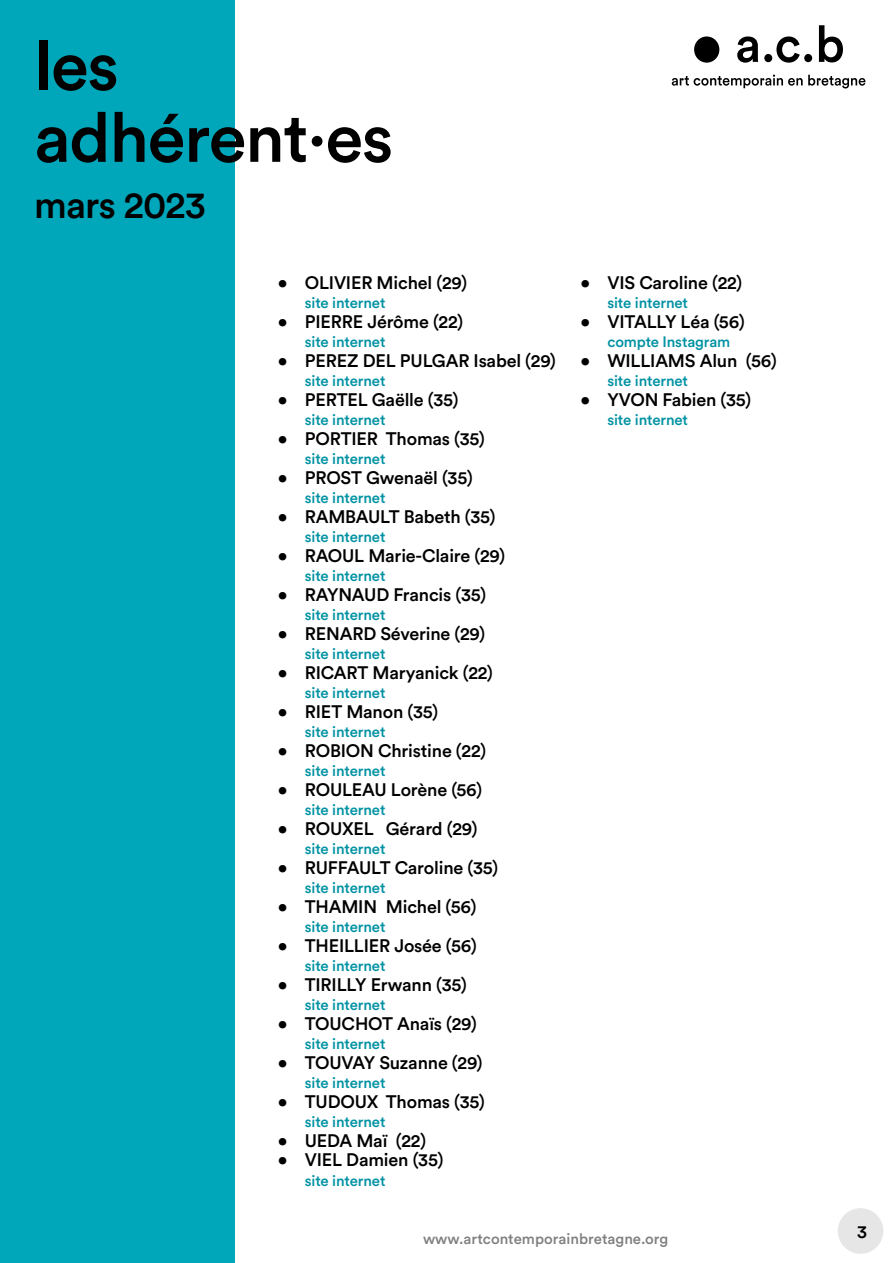
<style>
.page{position:relative;width:893px;height:1263px;background:#fff}
.page>*{position:absolute;margin:0;border:0;box-sizing:border-box;transform-origin:0 0}
.t1{font:500 69px/72px "Circular Std";letter-spacing:-.02em;color:#000}
.t2{font:500 37.5px "Circular Std";letter-spacing:-.02em;color:#000}
.t3{font:500 18px "Circular Std";letter-spacing:-.01em;color:#000}
.t4{font:500 15px "Circular Std";letter-spacing:-.01em;color:#0092a3}
.t5{font:500 15px "Circular Std";color:#000}
</style>
<div class="page">
<div style="left:838px;top:1209px;width:45px;height:44px;background:#e6e6e6;border-radius:50%"></div>
<div style="left:838px;top:1208px;width:45px;height:46px;border:2px solid #000;border-radius:50%"></div>
<div style="left:0;top:0;width:234px;height:1263px;background:#00a6ba"></div>
<div style="left:694px;top:36px;width:25px;height:27px;background:#000;border-radius:50%"></div>
<svg style="left:764px;top:25px;width:79px;height:38px"></svg>
<svg style="left:737px;top:36px;width:21px;height:27px"></svg>
<svg style="left:672px;top:75px;width:193px;height:13px"></svg>
<h1 class="t1" style="left:34px;top:28px;width:361px">les adhérent·es</h1>
<h2 class="t2" style="left:34px;top:181px;width:173px">mars 2023</h2>
<p class="t3" style="left:278px;top:271px;width:191px">• OLIVI ER Michel (29)</p>
<p class="t4" style="left:305px;top:294px;width:82px">site internet</p>
<p class="t3" style="left:278px;top:310px;width:187px">• PI ERRE Jérôme (22)</p>
<p class="t4" style="left:305px;top:333px;width:82px">site internet</p>
<p class="t3" style="left:278px;top:349px;width:280px">• PEREZ DEL PULGAR Isabel (29)</p>
<p class="t4" style="left:305px;top:372px;width:82px">site internet</p>
<p class="t3" style="left:278px;top:388px;width:182px">• PERTEL Gaëlle (35)</p>
<p class="t4" style="left:305px;top:411px;width:82px">site internet</p>
<p class="t3" style="left:278px;top:427px;width:209px">• PORTI ER Thomas (35)</p>
<p class="t4" style="left:305px;top:450px;width:82px">site internet</p>
<p class="t3" style="left:278px;top:466px;width:196px">• PROST Gwenaël (35)</p>
<p class="t4" style="left:305px;top:489px;width:82px">site internet</p>
<p class="t3" style="left:278px;top:505px;width:219px">• RAMBAULT Babeth (35)</p>
<p class="t4" style="left:305px;top:528px;width:82px">site internet</p>
<p class="t3" style="left:278px;top:544px;width:63px">• RAOUL</p>
<p class="t3" style="left:368px;top:544px;width:138px">Marie-Claire (29)</p>
<p class="t4" style="left:305px;top:567px;width:82px">site internet</p>
<p class="t3" style="left:278px;top:583px;width:210px">• RAYNAUD Francis (35)</p>
<p class="t4" style="left:305px;top:606px;width:82px">site internet</p>
<p class="t3" style="left:278px;top:622px;width:209px">• RENARD Séverine (29)</p>
<p class="t4" style="left:305px;top:645px;width:82px">site internet</p>
<p class="t3" style="left:278px;top:661px;width:217px">• RI CART Maryanick (22)</p>
<p class="t4" style="left:305px;top:684px;width:82px">site internet</p>
<p class="t3" style="left:278px;top:700px;width:162px">• RI ET Manon (35)</p>
<p class="t4" style="left:305px;top:723px;width:82px">site internet</p>
<p class="t3" style="left:278px;top:739px;width:210px">• ROBION Christine (22)</p>
<p class="t4" style="left:305px;top:762px;width:82px">site internet</p>
<p class="t3" style="left:278px;top:778px;width:40px">• ROUL</p>
<p class="t3" style="left:352px;top:778px;width:132px">EAU Lorène (56)</p>
<p class="t4" style="left:305px;top:801px;width:82px">site internet</p>
<p class="t3" style="left:278px;top:817px;width:40px">• ROU</p>
<p class="t3" style="left:342px;top:817px;width:137px">XEL Gérard (29)</p>
<p class="t4" style="left:305px;top:840px;width:82px">site internet</p>
<p class="t3" style="left:278px;top:856px;width:222px">• RU FFAULT Caroline (35)</p>
<p class="t4" style="left:305px;top:879px;width:82px">site internet</p>
<p class="t3" style="left:278px;top:895px;width:200px">• THAMI N Michel (56)</p>
<p class="t4" style="left:305px;top:918px;width:82px">site internet</p>
<p class="t3" style="left:278px;top:934px;width:69px">• THEILLI</p>
<p class="t3" style="left:369px;top:934px;width:109px">ER Josée (56)</p>
<p class="t4" style="left:305px;top:957px;width:82px">site internet</p>
<p class="t3" style="left:278px;top:973px;width:47px">• TIRILL</p>
<p class="t3" style="left:355px;top:973px;width:113px">Y Erwann (35)</p>
<p class="t4" style="left:305px;top:996px;width:82px">site internet</p>
<p class="t3" style="left:278px;top:1012px;width:201px">• TOU CHOT Anaïs (29)</p>
<p class="t4" style="left:305px;top:1035px;width:82px">site internet</p>
<p class="t3" style="left:278px;top:1051px;width:206px">• TOUVAY Suzanne (29)</p>
<p class="t4" style="left:305px;top:1074px;width:82px">site internet</p>
<p class="t3" style="left:278px;top:1090px;width:209px">• TUDOUX Thomas (35)</p>
<p class="t4" style="left:305px;top:1113px;width:82px">site internet</p>
<p class="t3" style="left:278px;top:1129px;width:150px">• UEDA Maï (22)</p>
<p class="t3" style="left:278px;top:1149px;width:167px">• VI EL Damien (35)</p>
<p class="t4" style="left:305px;top:1171px;width:82px">site internet</p>
<p class="t3" style="left:580px;top:271px;width:163px">• VIS Caroline (22)</p>
<p class="t4" style="left:607px;top:294px;width:82px">site internet</p>
<p class="t3" style="left:580px;top:310px;width:166px">• VI TALLY Léa (56)</p>
<p class="t4" style="left:607px;top:333px;width:124px">compte I nstagram</p>
<p class="t3" style="left:580px;top:349px;width:53px">• WILLI</p>
<p class="t3" style="left:655px;top:349px;width:123px">AMS Alun (56)</p>
<p class="t4" style="left:607px;top:372px;width:82px">site internet</p>
<p class="t3" style="left:580px;top:388px;width:172px">• YVON Fabien (35)</p>
<p class="t4" style="left:607px;top:411px;width:82px">site internet</p>
<p class="t5" style="left:423px;top:1230px;width:247px">www.artcontemporainbretagne.org</p>
<p class="t3" style="left:857px;top:1220px;width:11px">3</p>
</div>
